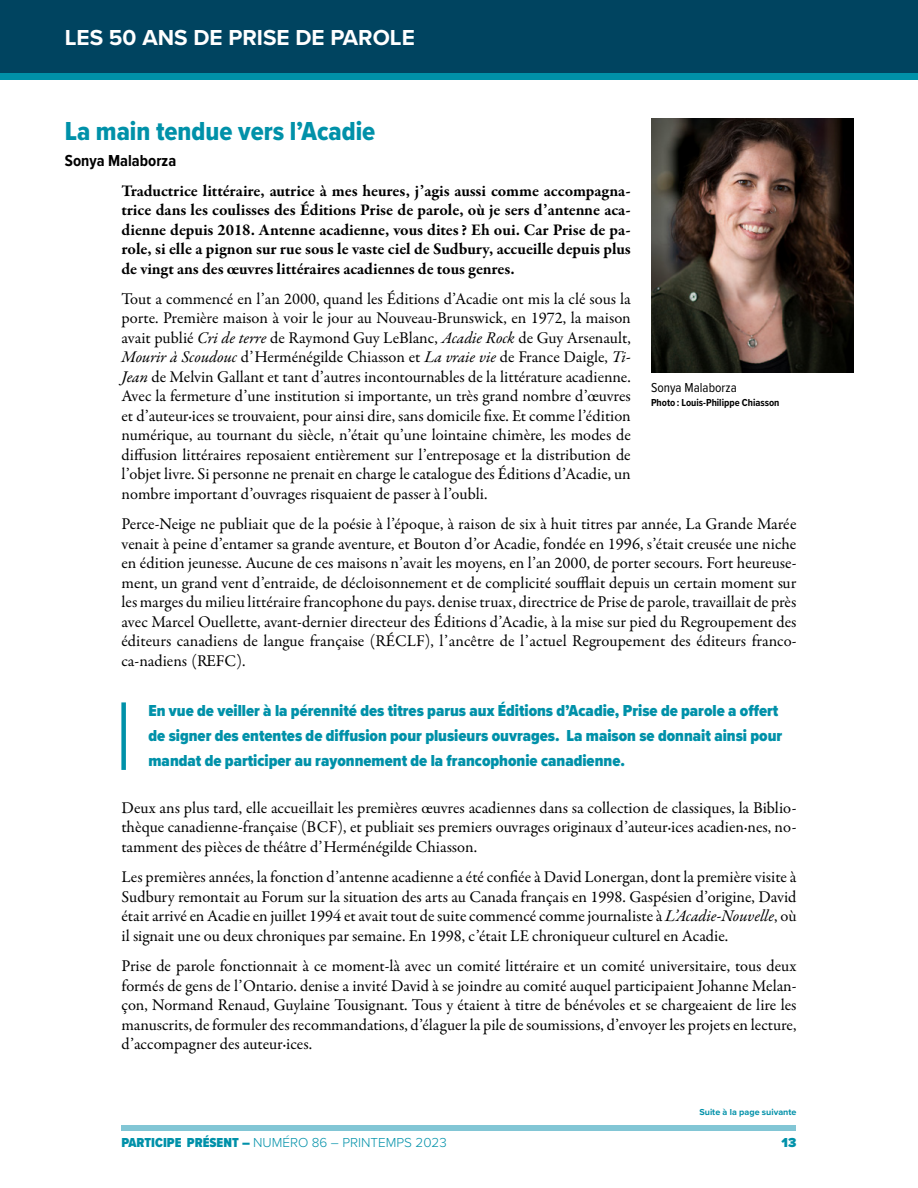
<style>
.page{position:relative;width:918px;height:1188px;background:#fff}
.page>*{position:absolute;margin:0;border:0;box-sizing:border-box;transform-origin:0 0}
.t1{font:27px "Proxima Nova Cond Extrabld";color:#0091a9}
.t2{font:700 22.5px "Proxima Nova";color:#fff}
.t3{font:16.5px/19.5px "Garamond Premr Pro";color:#000;text-align:justify}
.t4{font:700 16.5px/19.5px "Garamond Premr Pro";letter-spacing:-.005em;color:#000;text-align:justify}
.t5{font:900 16.5px/25.5px "Proxima Nova Cond";color:#0091a9}
.t6{font:700 16.5px "Proxima Nova Cond";color:#000}
.t7{font:300 13.5px "Proxima Nova";color:#0091a9}
.t8{font:13.5px "Proxima Nova Cond";color:#000}
.t9{font:900 13.5px "Proxima Nova";color:#0091a9}
.t10{font:700 10.5px "Proxima Nova Cond";color:#000}
.t11{font:700 9px "Proxima Nova";color:#0091a9}
.s1{font-style:italic}
.s2{font-family:"Minion Pro"}
.s3{font-family:"Proxima Nova Cond";font-weight:900}
.s4{font-weight:900}
</style>
<div class="page">
<div style="left:0;top:0;width:918px;height:79px;background:#0091a9"></div>
<div style="left:0;top:0;width:918px;height:73px;background:#004460"></div>
<div style="left:122px;top:1125px;width:674px;height:6px;background:#82c6d5"></div>
<div style="left:121px;top:702px;width:5px;height:68px;background:#0091a9"></div>
<img style="left:651px;top:119px;width:202px;height:253px">
<h2 class="t2" style="left:65px;top:21px;width:352px">LES 50 ANS DE PRISE DE PAROLE</h2>
<h1 class="t1" style="left:65px;top:111px;width:312px">La main tendue vers l’Acadie</h1>
<p class="t6" style="left:65px;top:148px;width:113px">Sonya Malaborza</p>
<p class="t4" style="left:122px;top:181px;width:511px">Traductrice littéraire, autrice à mes heures, j’agis aussi comme accompagna&shy;trice dans les coulisses des Éditions Prise de parole, où je sers d’antenne aca&shy;dienne depuis 2018. Antenne acadienne, vous dites? Eh oui. Car Prise de pa&shy;role, si elle a pignon sur rue sous le vaste ciel de Sudbury, accueille depuis plus de vingt ans des œuvres littéraires acadiennes de tous genres.</p>
<p class="t3" style="left:122px;top:289px;width:511px">Tout a commencé en l’an 2000, quand les Éditions d’Acadie ont mis la clé sous la porte. Première maison à voir le jour au Nouveau-Brunswick, en 1972, la maison avait publié <span class="s1">Cri de terre</span> de Raymond Guy LeBlanc, <span class="s1">Acadie Rock</span> de Guy Arsenault, <span class="s1">Mourir à Scoudouc</span> d’Herménégilde Chiasson et <span class="s1">La vraie vie</span> de France Daigle, <span class="s1">Ti-Jean</span> de Melvin Gallant et tant d’autres incontournables de la littérature acadienne.<br>Avec la fermeture d’une institution si importante, un très grand nombre d’œuvres et d’auteur·ices se trouvaient, pour ainsi dire, sans domicile fixe. Et comme l’édition numérique, au tournant du siècle, n’était qu’une lointaine chimère, les modes de diffusion littéraires reposaient entièrement sur l’entreposage et la distribution de l’objet livre. Si personne ne prenait en charge le catalogue des Éditions d’Acadie, un nombre important d’ouvrages risquaient de passer à l’oubli.</p>
<p class="t3" style="left:122px;top:515px;width:677px">Perce-Neige ne publiait que de la poésie à l’époque, à raison de six à huit titres par année, La Grande Marée venait à peine d’entamer sa grande aventure, et Bouton d’or Acadie, fondée en 1996, s’était creusée une niche en édition jeunesse. Aucune de ces maisons n’avait les moyens, en l’an 2000, de porter secours. Fort heureuse&shy;ment, un grand vent d’entraide, de décloisonnement et de complicité soufflait depuis un certain moment sur les marges du milieu littéraire francophone du pays. denise truax, directrice de Prise de parole, travaillait de près avec Marcel Ouellette, avant-dernier directeur des Éditions d’Acadie, à la mise sur pied du Regroupement des éditeurs canadiens de langue française (RÉCLF), l’ancêtre de l’actuel Regroupement des éditeurs franco&shy;ca-nadiens (R<span class="s2">E</span>FC).</p>
<p class="t5" style="left:149px;top:697px;width:635px">En vue de veiller à la pérennité des titres parus aux Éditions d’Acadie, Prise de parole a offert de signer des ententes de diffusion pour plusieurs ouvrages. La maison se donnait ainsi pour mandat de participer au rayonnement de la francophonie canadienne.</p>
<p class="t3" style="left:122px;top:798px;width:676px">Deux ans plus tard, elle accueillait les premières œuvres acadiennes dans sa collection de classiques, la Biblio&shy;thèque canadienne-française (BCF), et publiait ses premiers ouvrages originaux d’auteur·ices acadien·nes, no&shy;tamment des pièces de théâtre d’Herménégilde Chiasson.</p>
<p class="t3" style="left:122px;top:868px;width:677px">Les premières années, la fonction d’antenne acadienne a été confiée à David Lonergan, dont la première visite à Sudbury remontait au Forum sur la situation des arts au Canada français en 1998. Gaspésien d’origine, David était arrivé en Acadie en juillet 1994 et avait tout de suite commencé comme journaliste à <span class="s1">L’Acadie-Nouvelle</span>, où il signait une ou deux chroniques par semaine. En 1998, c’était LE chroniqueur culturel en Acadie.</p>
<p class="t3" style="left:122px;top:957px;width:676px">Prise de parole fonctionnait à ce moment-là avec un comité littéraire et un comité universitaire, tous deux formés de gens de l’Ontario. denise a invité David à se joindre au comité auquel participaient Johanne Melan&shy;çon, Normand Renaud, Guylaine Tousignant. Tous y étaient à titre de bénévoles et se chargeaient de lire les manuscrits, de formuler des recommandations, d’élaguer la pile de soumissions, d’envoyer les projets en lecture, d’accompagner des auteur·ices.</p>
<p class="t8" style="left:651px;top:378px;width:87px">Sonya Malaborza</p>
<p class="t10" style="left:651px;top:394px;width:130px">Photo : Louis-Philippe Chiasson</p>
<p class="t11" style="left:699px;top:1105px;width:99px">Suite à la page suivante</p>
<p class="t7" style="left:122px;top:1132px;width:327px"><span class="s3">PARTICIPE PRÉSENT</span> <span class="s4">–</span> NUMÉRO 86 – PRINTEMPS 2023</p>
<p class="t9" style="left:782px;top:1133px;width:16px">13</p>
</div>
